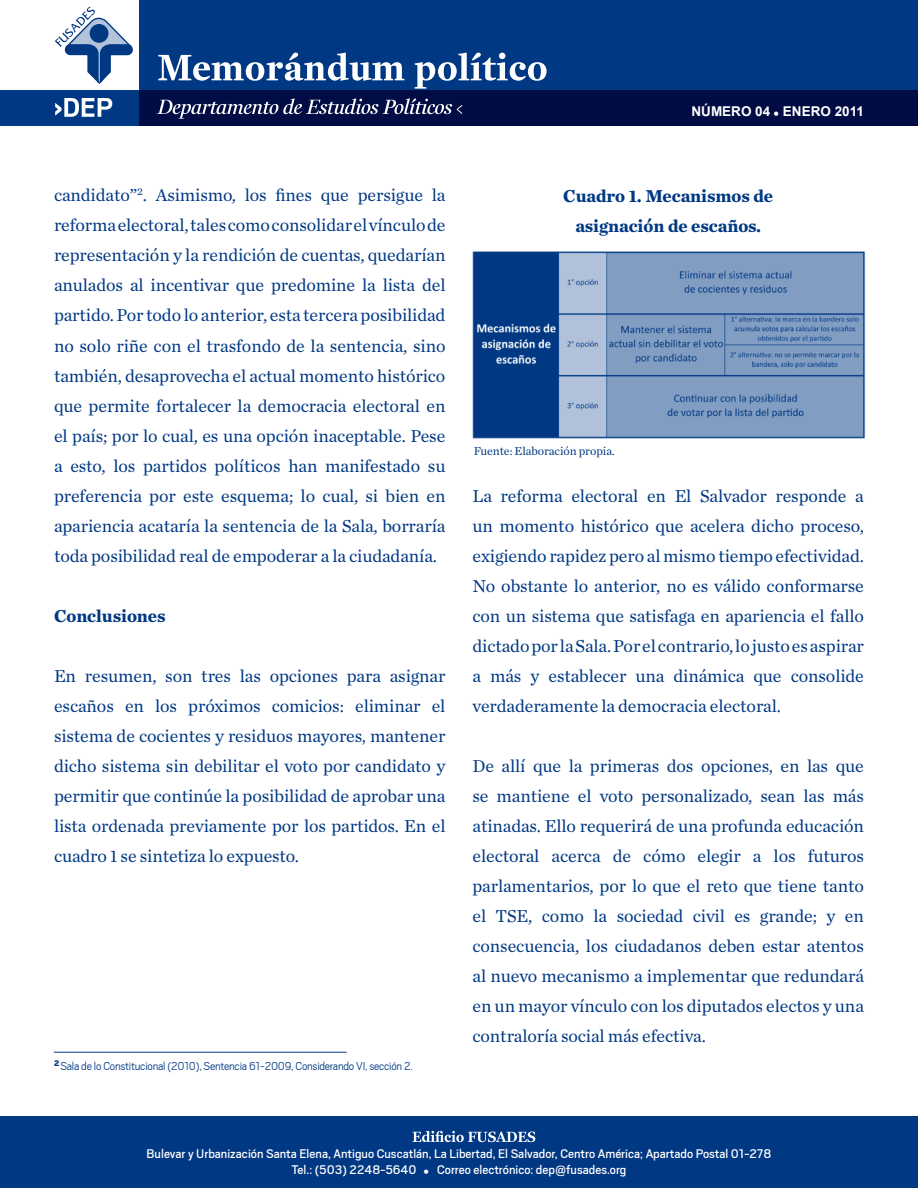
<style>
.page{position:relative;width:918px;height:1188px;background:#fff}
.page>*{position:absolute;margin:0;border:0;box-sizing:border-box;transform-origin:0 0}
.t1{font:18px/30px "Chronicle Text G1";letter-spacing:-.005em;color:#003883;text-align:justify}
.t2{font:700 18px/30px "Chronicle Text G1";letter-spacing:-.005em;color:#003883;text-align:center}
.t3{font:13.95px/16.8px "Scout";color:#fff}
.t4{font:700 13.5px "Arial";color:#fff}
.t5{font:300 12.75px "Scout";letter-spacing:-.02em;color:#003883}
.t6{font:12px "Chronicle Text G1";letter-spacing:-.005em;color:#003883}
</style>
<div class="page">
<div style="left:0;top:1116px;width:918px;height:72px;background:#003883"></div>
<div style="left:140px;top:0;width:778px;height:126px;background:#003883"></div>
<svg style="left:0;top:90px;width:918px;height:36px;fill:#000c43"></svg>
<svg style="left:55px;top:98px;width:57px;height:19px"></svg>
<svg style="left:158px;top:53px;width:389px;height:36px"></svg>
<svg style="left:157px;top:99px;width:305px;height:20px"></svg>
<svg style="left:54px;top:7px;width:79px;height:77px"></svg>
<svg style="left:412px;top:1131px;width:123px;height:11px"></svg>
<hr style="left:54px;top:1052px;width:292px;height:1px;background:#003883">
<img style="left:472px;top:251px;width:394px;height:188px">
<svg style="left:774px;top:112px;width:4px;height:4px"></svg>
<p class="t4" style="left:692px;top:103px;width:174px">NÚMERO 04 ENERO 2011</p>
<p class="t1" style="left:54px;top:179px;width:393px">candidato”<sup>2</sup>. Asimismo, los fines que persigue la reforma electoral, tales como consolidar el vínculo de representación y la rendición de cuentas, quedarían anulados al incentivar que predomine la lista del partido. Por todo lo anterior, esta tercera posibilidad no solo riñe con el trasfondo de la sentencia, sino también, desaprovecha el actual momento histórico que permite fortalecer la democracia electoral en el país; por lo cual, es una opción inaceptable. Pese a esto, los partidos políticos han manifestado su preferencia por este esquema; lo cual, si bien en apariencia acataría la sentencia de la Sala, borraría toda posibilidad real de empoderar a la ciudadanía.</p>
<p class="t2" style="left:54px;top:599px;width:113px">Conclusiones</p>
<p class="t1" style="left:54px;top:660px;width:393px">En resumen, son tres las opciones para asignar escaños en los próximos comicios: eliminar el sistema de cocientes y residuos mayores, mantener dicho sistema sin debilitar el voto por candidato y permitir que continúe la posibilidad de aprobar una lista ordenada previamente por los partidos. En el cuadro 1 se sintetiza lo expuesto.</p>
<p class="t5" style="left:54px;top:1057px;width:360px"><sup>2</sup> Sala de lo Constitucional (2010), Sentencia 61-2009, Considerando VI, sección 2.</p>
<p class="t2" style="left:563px;top:179px;width:212px">Cuadro 1. Mecanismos de asignación de escaños.</p>
<p class="t6" style="left:474px;top:442px;width:143px">Fuente: Elaboración propia.</p>
<p class="t1" style="left:472px;top:480px;width:393px">La reforma electoral en El Salvador responde a un momento histórico que acelera dicho proceso, exigiendo rapidez pero al mismo tiempo efectividad.<br>No obstante lo anterior, no es válido conformarse con un sistema que satisfaga en apariencia el fallo dictado por la Sala. Por el contrario, lo justo es aspirar a más y establecer una dinámica que consolide verdaderamente la democracia electoral.</p>
<p class="t1" style="left:472px;top:750px;width:393px">De allí que la primeras dos opciones, en las que se mantiene el voto personalizado, sean las más atinadas. Ello requerirá de una profunda educación electoral acerca de cómo elegir a los futuros parlamentarios, por lo que el reto que tiene tanto el TSE, como la sociedad civil es grande; y en consecuencia, los ciudadanos deben estar atentos al nuevo mecanismo a implementar que redundará en un mayor vínculo con los diputados electos y una contraloría social más efectiva.</p>
<p class="t3" style="left:292px;top:1144px;width:481px;text-indent:-145px">Bulevar y Urbanización Santa Elena, Antiguo Cuscatlán, La Libertad, El Salvador, Centro América; Apartado Postal 01-278<br>Tel.: (503) 2248-5640</p>
<p class="t3" style="left:437px;top:1161px;width:191px">Correo electrónico: dep@fusades.org</p>
</div>
